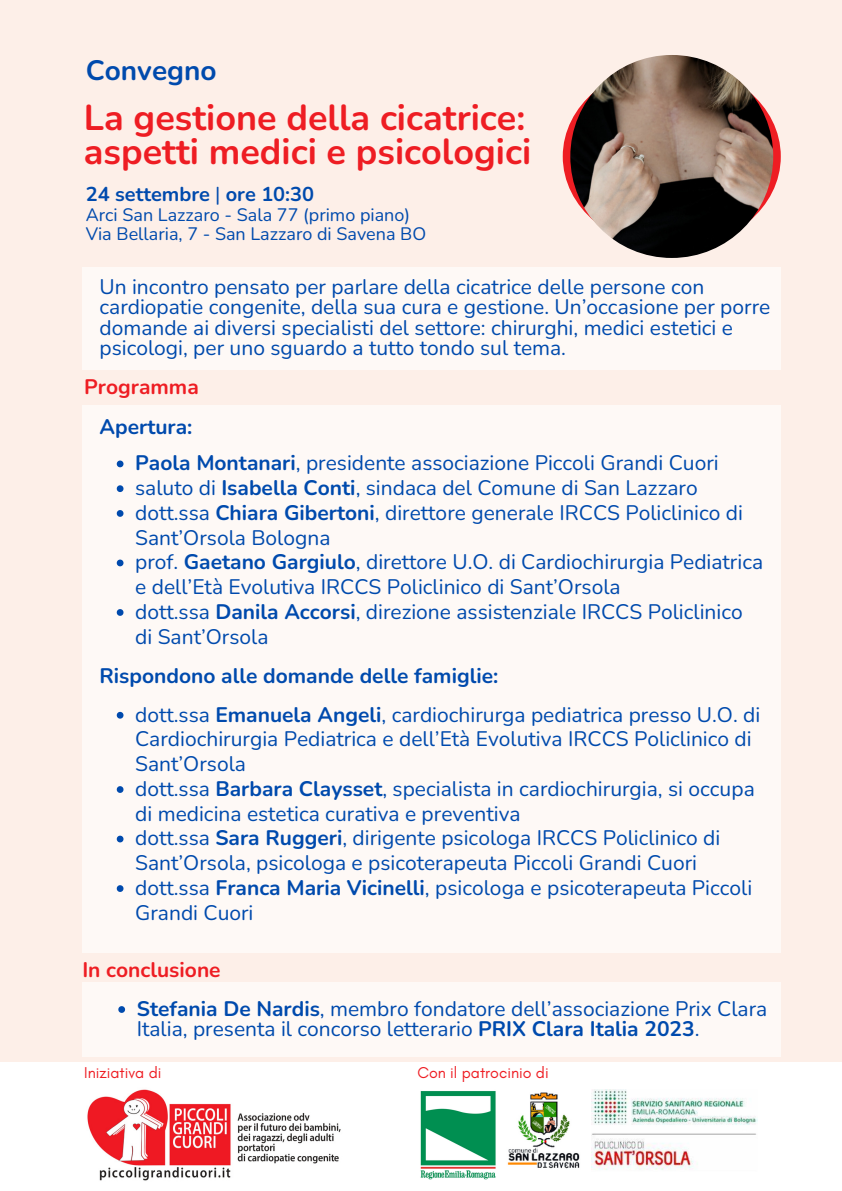
<style>
.page{position:relative;width:842px;height:1191px;background:#fff}
.page>*{position:absolute;margin:0;border:0;box-sizing:border-box;transform-origin:0 0}
.t1{font:700 36px/33.7px "Nunito";color:#ee1d23}
.t2{font:700 28px "Nunito";color:#004aad}
.t3{font:21px/24.7px "Nunito";color:#004aad}
.t4{font:700 21px "Nunito";color:#004aad}
.t5{font:700 21px "Nunito";color:#ee1d23}
.t6{font:700 20px "Nunito";color:#004aad}
.t7{font:18px "Nunito";color:#004aad}
.t8{font:16px "Glacial Indifference";color:#ee1d23}
.s1{font-weight:400}
.s2{font-weight:700}
</style>
<div class="page">
<div style="left:0;top:0;width:842px;height:1190px;background:#fdefe8"></div>
<div style="left:82px;top:406px;width:699px;height:546px;background:#fef9f6"></div>
<svg style="left:117px;top:460px;width:6px;height:7px"></svg>
<svg style="left:117px;top:485px;width:6px;height:7px"></svg>
<svg style="left:117px;top:510px;width:6px;height:6px"></svg>
<svg style="left:117px;top:559px;width:6px;height:7px"></svg>
<svg style="left:117px;top:609px;width:6px;height:6px"></svg>
<svg style="left:117px;top:711px;width:6px;height:7px"></svg>
<svg style="left:117px;top:786px;width:6px;height:6px"></svg>
<svg style="left:117px;top:835px;width:6px;height:7px"></svg>
<svg style="left:117px;top:885px;width:6px;height:6px"></svg>
<div style="left:0;top:1061px;width:842px;height:129px;background:#fff"></div>
<img style="left:420px;top:1091px;width:76px;height:89px">
<img style="left:507px;top:1092px;width:73px;height:77px">
<img style="left:591px;top:1089px;width:166px;height:81px">
<img style="left:87px;top:1089px;width:254px;height:92px">
<svg style="left:563px;top:64px;width:218px;height:184px"></svg>
<img style="left:570px;top:55px;width:203px;height:203px;border-radius:50%">
<div style="left:82px;top:982px;width:699px;height:74px;background:#fef9f6"></div>
<div style="left:82px;top:267px;width:699px;height:102px;background:#fef9f6"></div>
<svg style="left:118px;top:1006px;width:7px;height:6px"></svg>
<p class="t2" style="left:86px;top:51px;width:132px">Convegno</p>
<p class="t1" style="left:84px;top:101px;width:449px">La gestione della cicatrice: aspetti medici e psicologici</p>
<p class="t6" style="left:86px;top:180px;width:230px">24 settembre <span class="s1">|</span> ore 10:30</p>
<p class="t7" style="left:86px;top:202px;width:326px">Arci San Lazzaro - Sala 77 (primo piano)</p>
<p class="t7" style="left:86px;top:222px;width:342px">Via Bellaria, 7 - San Lazzaro di Savena BO</p>
<p class="t3" style="left:100px;top:277px;width:672px;line-height:20.2px">Un incontro pensato per parlare della cicatrice delle persone con cardiopatie congenite, della sua cura e gestione. Un’occasione per porre domande ai diversi specialisti del settore: chirurghi, medici estetici e psicologi, per uno sguardo a tutto tondo sul tema.</p>
<p class="t5" style="left:84px;top:372px;width:116px">Programma</p>
<p class="t4" style="left:100px;top:412px;width:94px">Apertura:</p>
<p class="t3" style="left:135px;top:451px;width:585px"><span class="s2">Paola Montanari</span>, presidente associazione Piccoli Grandi Cuori</p>
<p class="t3" style="left:135px;top:475px;width:564px">saluto di <span class="s2">Isabella Conti</span>, sindaca del Comune di San Lazzaro</p>
<p class="t3" style="left:135px;top:500px;width:609px">dott.ssa <span class="s2">Chiara Gibertoni</span>, direttore generale IRCCS Policlinico di<br>Sant’Orsola Bologna</p>
<p class="t3" style="left:135px;top:550px;width:629px">prof. <span class="s2">Gaetano Gargiulo</span>, direttore U.O. di Cardiochirurgia Pediatrica e dell’Età Evolutiva IRCCS Policlinico di Sant’Orsola</p>
<p class="t3" style="left:135px;top:599px;width:609px">dott.ssa <span class="s2">Danila Accorsi</span>, direzione assistenziale IRCCS Policlinico di Sant’Orsola</p>
<p class="t4" style="left:100px;top:661px;width:400px">Rispondono alle domande delle famiglie:</p>
<p class="t3" style="left:135px;top:702px;width:627px">dott.ssa <span class="s2">Emanuela Angeli</span>, cardiochirurga pediatrica presso U.O. di<br>Cardiochirurgia Pediatrica e dell’Età Evolutiva IRCCS Policlinico di<br>Sant’Orsola</p>
<p class="t3" style="left:135px;top:776px;width:621px">dott.ssa <span class="s2">Barbara Claysset</span>, specialista in cardiochirurgia, si occupa di medicina estetica curativa e preventiva</p>
<p class="t3" style="left:135px;top:826px;width:587px">dott.ssa <span class="s2">Sara Ruggeri</span>, dirigente psicologa IRCCS Policlinico di<br>Sant’Orsola, psicologa e psicoterapeuta Piccoli Grandi Cuori</p>
<p class="t3" style="left:135px;top:875px;width:619px">dott.ssa <span class="s2">Franca Maria Vicinelli</span>, psicologa e psicoterapeuta Piccoli<br>Grandi Cuori</p>
<p class="t5" style="left:82px;top:955px;width:140px">In conclusione</p>
<p class="t3" style="left:137px;top:998px;width:632px;line-height:20.2px"><span class="s2">Stefania De Nardis</span>, membro fondatore dell’associazione Prix Clara<br>Italia, presenta il concorso letterario <span class="s2">PRIX Clara Italia 2023</span>.</p>
<p class="t8" style="left:84px;top:1062px;width:79px">Iniziativa di</p>
<p class="t8" style="left:417px;top:1062px;width:133px">Con il patrocinio di</p>
</div>
